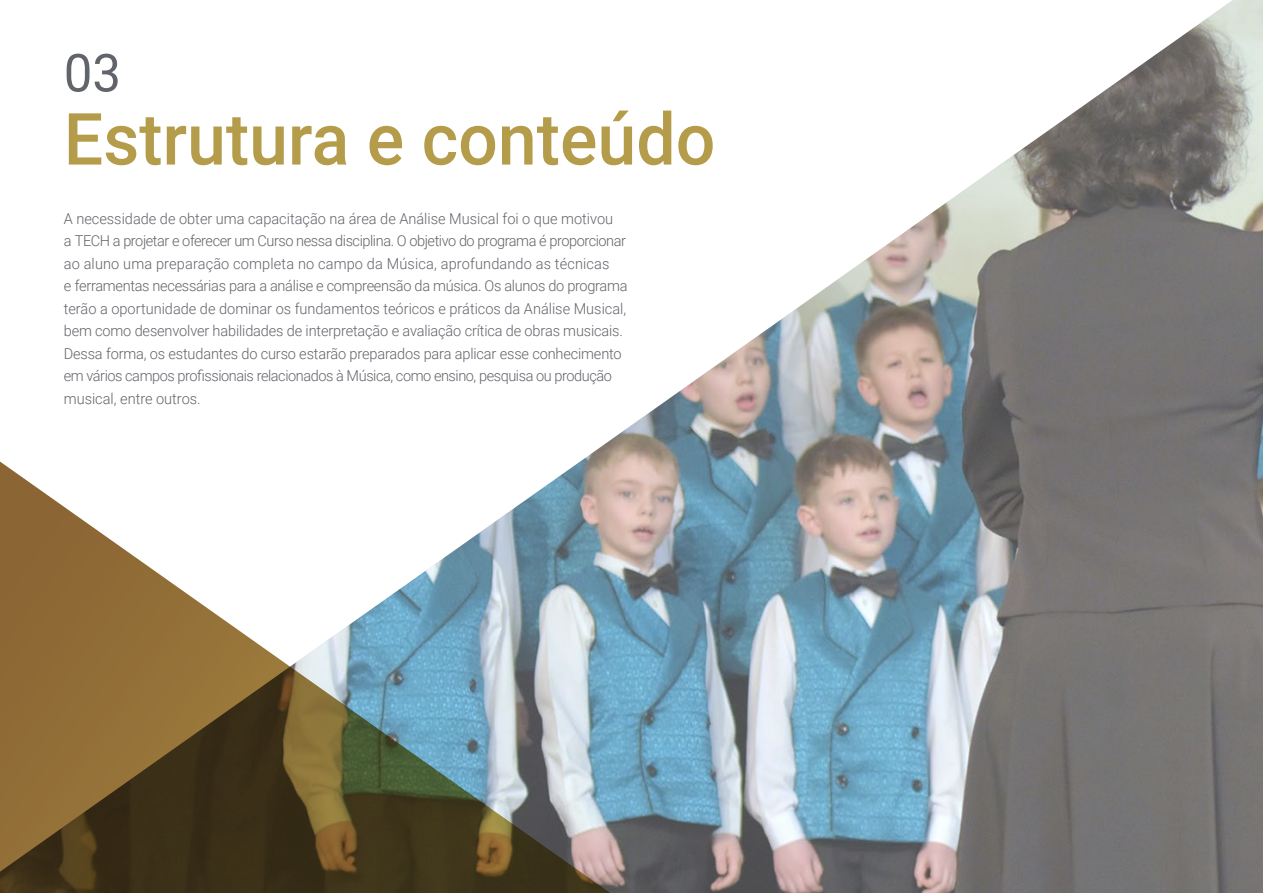
<style>
.page{position:relative;width:1263px;height:893px;background:#fff}
.page>*{position:absolute;margin:0;border:0;box-sizing:border-box;transform-origin:0 0}
.t1{font:500 72px "Roboto";color:#b49c4b}
.t2{font:52.5px "Roboto";color:#61646a}
.t3{font:300 15px/22.5px "Roboto";letter-spacing:-.01em;color:#61646a}
</style>
<div class="page">
<img style="left:602px;top:0;width:661px;height:893px">
<svg style="left:0;top:446px;width:640px;height:447px"></svg>
<h2 class="t2" style="left:64px;top:36px;width:59px">03</h2>
<h1 class="t1" style="left:64px;top:89px;width:653px">Estrutura e conteúdo</h1>
<p class="t3" style="left:64px;top:207px;width:565px">A necessidade de obter uma capacitação na área de Análise Musical foi o que motivou<br>a TECH a projetar e oferecer um Curso nessa disciplina. O objetivo do programa é proporcionar ao aluno uma preparação completa no campo da Música, aprofundando as técnicas<br>e ferramentas necessárias para a análise e compreensão da música. Os alunos do programa terão a oportunidade de dominar os fundamentos teóricos e práticos da Análise Musical, bem como desenvolver habilidades de interpretação e avaliação crítica de obras musicais.<br>Dessa forma, os estudantes do curso estarão preparados para aplicar esse conhecimento em vários campos profissionais relacionados à Música, como ensino, pesquisa ou produção musical, entre outros.</p>
</div>
